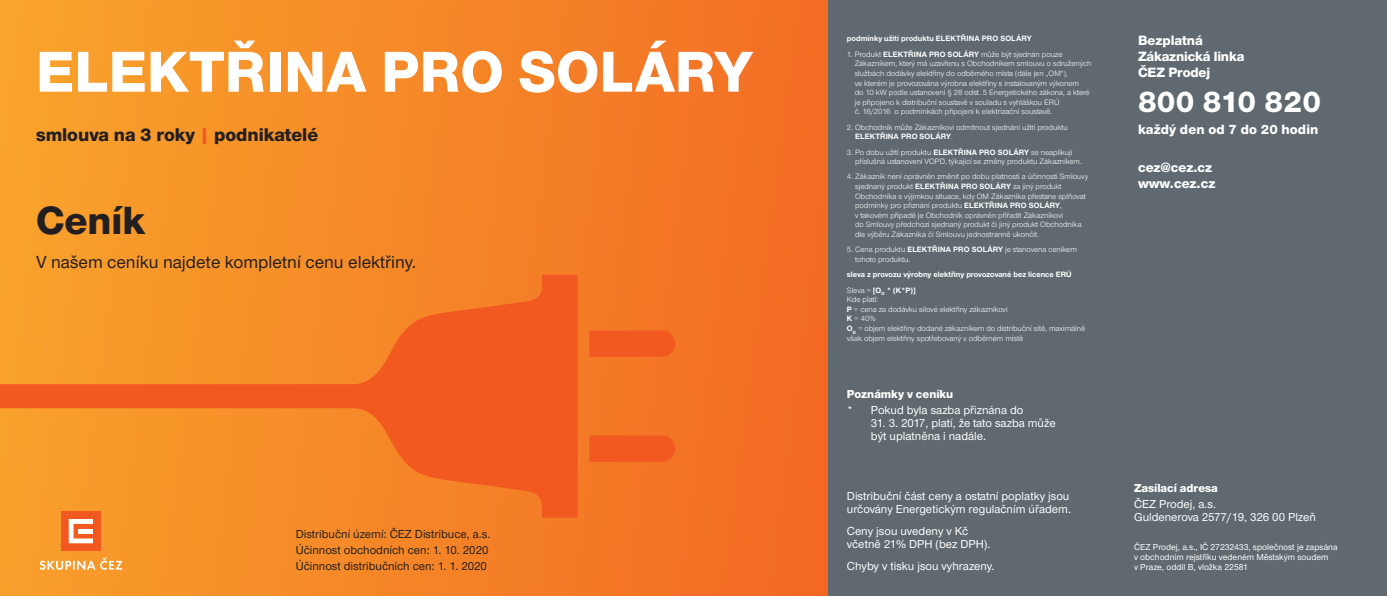
<style>
.page{position:relative;width:1387px;height:596px;background:#fff}
.page>*{position:absolute;margin:0;border:0;box-sizing:border-box;transform-origin:0 0}
.t1{font:800 59.7px "Nimbus CEZ";color:#fff}
.t2{font:800 40.8px "Nimbus CEZOT";color:#231f20}
.t3{font:800 31px "Nimbus CEZOT";letter-spacing:.01em;color:#fff}
.t4{font:800 19.1px "Nimbus CEZOT";color:#231f20}
.t5{font:500 18.1px "Nimbus CEZOT";color:#231f20}
.t6{font:800 14px/16px "Nimbus CEZOT";color:#fff}
.t7{font:500 12px/13px "Nimbus CEZOT";color:#fff}
.t8{font:500 12px "Nimbus CEZOT";color:#231f20}
.t9{font:800 12px "Nimbus CEZOT";color:#fff}
.t10{font:500 9px/10px "Nimbus CEZOT";color:#fff}
.text{font:8px/9.6px "Nimbus CEZOT";color:#fff}
.text-2{font:700 8px "Nimbus CEZOT";color:#fff}
.text_titulek{font:700 8px "Nimbus CEZOT";color:#fff}
.s1{color:#f15921}
.s2{font-weight:700}
.s3{font-weight:400}
</style>
<div class="page">
<div style="left:0;top:0;width:828px;height:595px;background:linear-gradient(to right,#f8a32c,#f26b24)"></div>
<div style="left:828px;top:0;width:558px;height:595px;background:#5f696f"></div>
<svg style="left:0;top:274px;width:675px;height:243px;background:#f47e26"></svg>
<div style="left:61px;top:511px;width:39px;height:39px;background:#f15921"></div>
<svg style="left:69px;top:519px;width:24px;height:24px"></svg>
<div style="left:78px;top:528px;width:15px;height:5px;background:#fff"></div>
<svg style="left:39px;top:557px;width:83px;height:12px"></svg>
<p class="t1" style="left:36px;top:37px;width:717px">ELEKTŘINA PRO SOLÁRY</p>
<p class="t4" style="left:36px;top:124px;width:283px">smlouva na 3 roky <span class="s1">|</span> podnikatelé</p>
<p class="t2" style="left:36px;top:196px;width:111px">Ceník</p>
<p class="t5" style="left:36px;top:251px;width:382px">V našem ceníku najdete kompletní cenu elektřiny.</p>
<p class="t8" style="left:296px;top:526px;width:196px">Distribuční území: ČEZ Distribuce, a.s.</p>
<p class="t8" style="left:296px;top:542px;width:194px">Účinnost obchodních cen: 1. 10. 2020</p>
<p class="t8" style="left:296px;top:558px;width:193px">Účinnost distribučních cen: 1. 1. 2020</p>
<p class="text_titulek" style="left:846px;top:34px;width:186px">podmínky užití produktu ELEKTŘINA PRO SOLÁRY</p>
<p class="text" style="left:854px;top:49px;width:238px;text-indent:-8px">1. Produkt <span class="s2">ELEKTŘINA PRO SOLÁRY</span> může být sjednán pouze Zákazníkem, který má uzavřenu s Obchodníkem smlouvu o sdružených službách dodávky elektřiny do odběrného místa (dále jen „OM“),<br>ve kterém je provozována výrobna elektřiny s instalovaným výkonem<br>do 10 kW podle ustanovení § 28 odst. 5 Energetického zákona, a které je připojeno k distribuční soustavě v souladu s vyhláškou ERÚ<br>č. 16/2016 o podmínkách připojení k elektrizační soustavě.</p>
<p class="text" style="left:855px;top:122px;width:214px;text-indent:-8px">2. Obchodník může Zákazníkovi odmítnout sjednání užití produktu<br><span class="s2">ELEKTŘINA PRO SOLÁRY</span>.</p>
<p class="text" style="left:855px;top:147px;width:228px;text-indent:-8px">3. Po dobu užití produktu <span class="s2">ELEKTŘINA PRO SOLÁRY</span> se neaplikují příslušná ustanovení VOPD, týkající se změny produktu Zákazníkem.</p>
<p class="text" style="left:855px;top:172px;width:234px;text-indent:-8px">4. Zákazník není oprávněn změnit po dobu platnosti a účinnosti Smlouvy sjednaný produkt <span class="s2">ELEKTŘINA PRO SOLÁRY</span> za jiný produkt Obchodníka s výjimkou situace, kdy OM Zákazníka přestane splňovat podmínky pro přiznání produktu <span class="s2">ELEKTŘINA PRO SOLÁRY</span>,<br>v takovém případě je Obchodník oprávněn přiřadit Zákazníkovi<br>do Smlouvy předchozí sjednaný produkt či jiný produkt Obchodníka dle výběru Zákazníka či Smlouvu jednostranně ukončit.</p>
<p class="text" style="left:855px;top:245px;width:223px;text-indent:-8px">5. Cena produktu <span class="s2">ELEKTŘINA PRO SOLÁRY</span> je stanovena ceníkem tohoto produktu.</p>
<p class="text-2" style="left:846px;top:270px;width:226px">sleva z provozu výrobny elektřiny provozované bez licence ERÚ</p>
<p class="text-2" style="left:846px;top:285px;width:70px"><span class="s3">Sleva =</span> [O<sub>D</sub> * (K*P)]</p>
<p class="text" style="left:846px;top:294px;width:33px">Kde platí:</p>
<p class="text" style="left:846px;top:304px;width:162px"><span class="s2">P</span> = cena za dodávku silové elektřiny zákazníkovi</p>
<p class="text" style="left:846px;top:314px;width:30px"><span class="s2">K</span> = 40%</p>
<p class="text" style="left:846px;top:323px;width:240px"><span class="s2">O</span><sub>D</sub> = objem elektřiny dodané zákazníkem do distribuční sítě, maximálně však objem elektřiny spotřebovaný v odběrném místě</p>
<p class="t9" style="left:846px;top:387px;width:108px">Poznámky v ceníku</p>
<p class="t7" style="left:846px;top:403px;width:178px">* Pokud byla sazba přiznána do</p>
<p class="t7" style="left:870px;top:416px;width:186px">31. 3. 2017, platí, že tato sazba může být uplatněna i nadále.</p>
<p class="t7" style="left:846px;top:489px;width:225px">Distribuční část ceny a ostatní poplatky jsou určovány Energetickým regulačním úřadem.</p>
<p class="t7" style="left:846px;top:524px;width:145px">Ceny jsou uvedeny v Kč včetně 21% DPH (bez DPH).</p>
<p class="t7" style="left:846px;top:559px;width:149px">Chyby v tisku jsou vyhrazeny.</p>
<p class="t6" style="left:1137px;top:33px;width:108px">Bezplatná<br>Zákaznická linka<br>ČEZ Prodej</p>
<p class="t3" style="left:1137px;top:84px;width:184px">800 810 820</p>
<p class="t6" style="left:1137px;top:121px;width:182px">každý den od 7 do 20 hodin</p>
<p class="t6" style="left:1137px;top:159px;width:79px">cez@cez.cz www.cez.cz</p>
<p class="t9" style="left:1133px;top:481px;width:85px">Zasílací adresa</p>
<p class="t7" style="left:1133px;top:497px;width:183px">ČEZ Prodej, a.s.<br>Guldenerova 2577/19, 326 00 Plzeň</p>
<p class="t10" style="left:1133px;top:541px;width:205px">ČEZ Prodej, a.s., IČ 27232433, společnost je zapsána v obchodním rejstříku vedeném Městským soudem<br>v Praze, oddíl B, vložka 22581</p>
</div>
